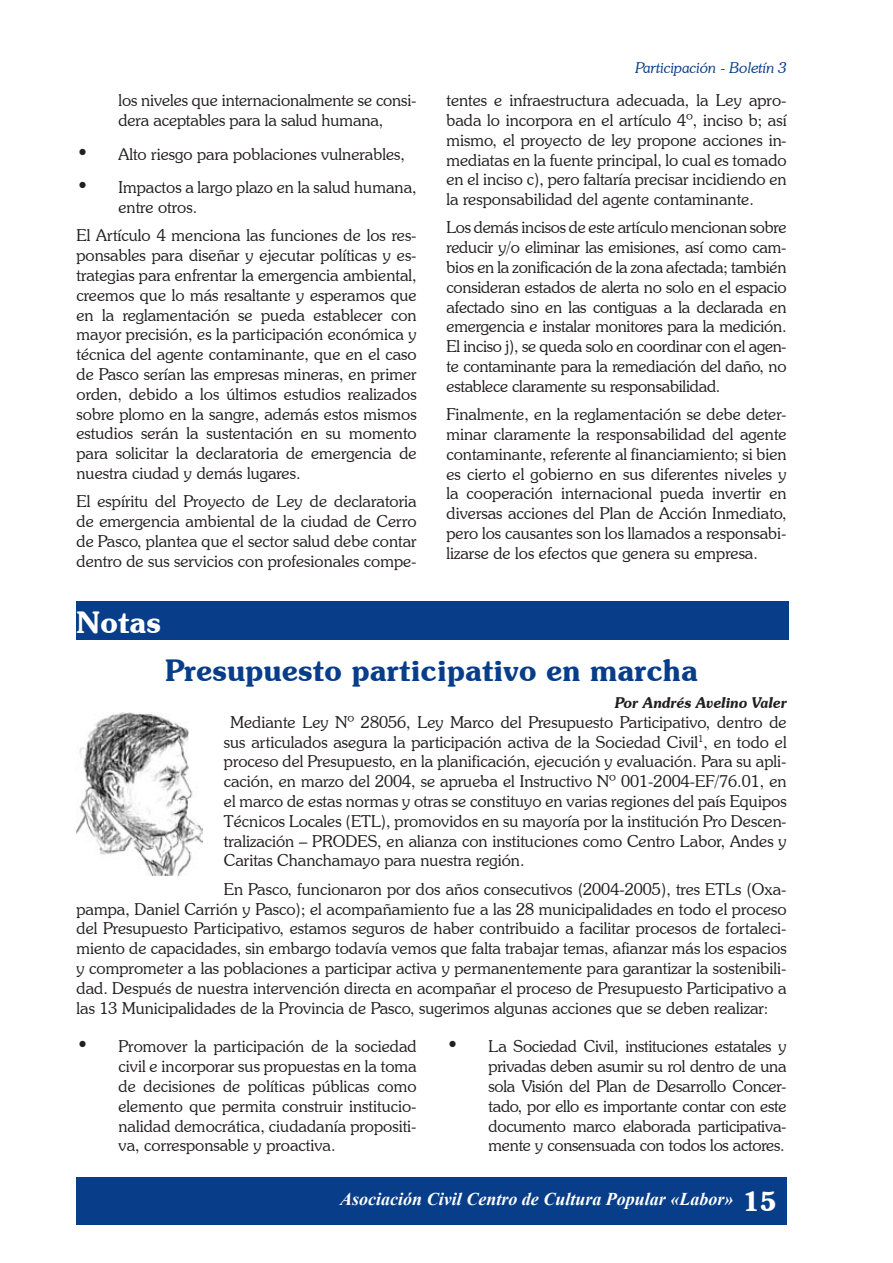
<style>
.page{position:relative;width:893px;height:1263px;background:#fff}
.page>*{position:absolute;margin:0;border:0;box-sizing:border-box;transform-origin:0 0}
.titulo{font:600 30px "Souvenir IT Cby BT";color:#083e89}
.titulo-2{font:600 30px "Souvenir IT Cby BT";color:#fff}
.t1{font:600 27px "Souvenir IT Cby BT";color:#fff}
.t2{font:italic 700 18px "Times New Roman";color:#fff}
.Caja_te_texto{font:300 16.5px/19.8px "Souvenir IT Cby BT";color:#231f20;text-align:justify}
.puntos{font:300 16.5px/19.8px "Souvenir IT Cby BT";color:#231f20}
.t3{font:italic 300 15px "Souvenir IT Cby BT";color:#083e89}
.Cabecera1{font:italic 600 15px "Souvenir IT Cby BT";color:#231f20;scale:.95 1}
.s1{font-weight:600;font-size:21px}
</style>
<div class="page">
<div style="left:76px;top:1177px;width:711px;height:48px;background:#083e89"></div>
<div style="left:76px;top:601px;width:713px;height:38px;background:#083e89"></div>
<img style="left:76px;top:712px;width:127px;height:163px">
<p class="puntos" style="left:118px;top:90px;width:300px">los niveles que internacionalmente se consi&shy;dera aceptables para la salud humana,</p>
<p class="puntos" style="left:76px;top:144px;width:330px"><span class="s1">•</span> Alto riesgo para poblaciones vulnerables,</p>
<p class="puntos" style="left:118px;top:177px;width:300px;text-indent:-42px"><span class="s1">•</span> Impactos a largo plazo en la salud humana, entre otros.</p>
<p class="Caja_te_texto" style="left:76px;top:225px;width:342px">El Artículo 4 menciona las funciones de los res&shy;ponsables para diseñar y ejecutar políticas y es&shy;trategias para enfrentar la emergencia ambiental, creemos que lo más resaltante y esperamos que en la reglamentación se pueda establecer con mayor precisión, es la participación económica y técnica del agente contaminante, que en el caso de Pasco serían las empresas mineras, en primer orden, debido a los últimos estudios realizados sobre plomo en la sangre, además estos mismos estudios serán la sustentación en su momento para solicitar la declaratoria de emergencia de nuestra ciudad y demás lugares.</p>
<p class="Caja_te_texto" style="left:76px;top:491px;width:342px">El espíritu del Proyecto de Ley de declaratoria de emergencia ambiental de la ciudad de Cerro de Pasco, plantea que el sector salud debe contar dentro de sus servicios con profesionales compe-</p>
<p class="titulo-2" style="left:76px;top:603px;width:86px">Notas</p>
<p class="t3" style="left:635px;top:58px;width:153px">Participación - Boletín 3</p>
<p class="Caja_te_texto" style="left:446px;top:90px;width:342px">tentes e infraestructura adecuada, la Ley apro&shy;bada lo incorpora en el artículo 4º, inciso b; así mismo, el proyecto de ley propone acciones in&shy;mediatas en la fuente principal, lo cual es tomado en el inciso c), pero faltaría precisar incidiendo en la responsabilidad del agente contaminante.</p>
<p class="Caja_te_texto" style="left:446px;top:217px;width:342px">Los demás incisos de este artículo mencionan sobre reducir y/o eliminar las emisiones, así como cam&shy;bios en la zonificación de la zona afectada; también consideran estados de alerta no solo en el espacio afectado sino en las contiguas a la declarada en emergencia e instalar monitores para la medición.<br>El inciso j), se queda solo en coordinar con el agen&shy;te contaminante para la remediación del daño, no establece claramente su responsabilidad.</p>
<p class="Caja_te_texto" style="left:446px;top:404px;width:342px">Finalmente, en la reglamentación se debe deter&shy;minar claramente la responsabilidad del agente contaminante, referente al financiamiento; si bien es cierto el gobierno en sus diferentes niveles y la cooperación internacional pueda invertir en diversas acciones del Plan de Acción Inmediato, pero los causantes son los llamados a responsabi&shy;lizarse de los efectos que genera su empresa.</p>
<p class="titulo" style="left:165px;top:652px;width:534px">Presupuesto participativo en marcha</p>
<p class="Cabecera1" style="left:615px;top:693px;width:182px">Por Andrés Avelino Valer</p>
<p class="Caja_te_texto" style="left:224px;top:712px;width:564px;text-indent:7px">Mediante Ley Nº 28056, Ley Marco del Presupuesto Participativo, dentro de sus articulados asegura la participación activa de la Sociedad Civil<sup>1</sup>, en todo el proceso del Presupuesto, en la planificación, ejecución y evaluación. Para su apli&shy;cación, en marzo del 2004, se aprueba el Instructivo Nº 001-2004-EF/76.01, en el marco de estas normas y otras se constituyo en varias regiones del país Equipos Técnicos Locales (ETL), promovidos en su mayoría por la institución Pro Descen&shy;tralización – PRODES, en alianza con instituciones como Centro Labor, Andes y Caritas Chanchamayo para nuestra región.</p>
<p class="Caja_te_texto" style="left:76px;top:879px;width:712px;text-indent:147px">En Pasco, funcionaron por dos años consecutivos (2004-2005), tres ETLs (Oxa&shy;pampa, Daniel Carrión y Pasco); el acompañamiento fue a las 28 municipalidades en todo el proceso del Presupuesto Participativo, estamos seguros de haber contribuido a facilitar procesos de fortaleci&shy;miento de capacidades, sin embargo todavía vemos que falta trabajar temas, afianzar más los espacios y comprometer a las poblaciones a participar activa y permanentemente para garantizar la sostenibili&shy;dad. Después de nuestra intervención directa en acompañar el proceso de Presupuesto Participativo a las 13 Municipalidades de la Provincia de Pasco, sugerimos algunas acciones que se deben realizar:</p>
<p class="puntos" style="left:118px;top:1036px;width:300px;text-align:justify;text-indent:-42px"><span class="s1">•</span> Promover la participación de la sociedad civil e incorporar sus propuestas en la toma de decisiones de políticas públicas como elemento que permita construir institucio&shy;nalidad democrática, ciudadanía propositi&shy;va, corresponsable y proactiva.</p>
<p class="puntos" style="left:488px;top:1036px;width:300px;text-align:justify;text-indent:-42px"><span class="s1">•</span> La Sociedad Civil, instituciones estatales y privadas deben asumir su rol dentro de una sola Visión del Plan de Desarrollo Concer&shy;tado, por ello es importante contar con este documento marco elaborada participativa&shy;mente y consensuada con todos los actores.</p>
<p class="t2" style="left:340px;top:1187px;width:395px">Asociación Civil Centro de Cultura Popular «Labor»</p>
<h2 class="t1" style="left:743px;top:1184px;width:33px">15</h2>
</div>
